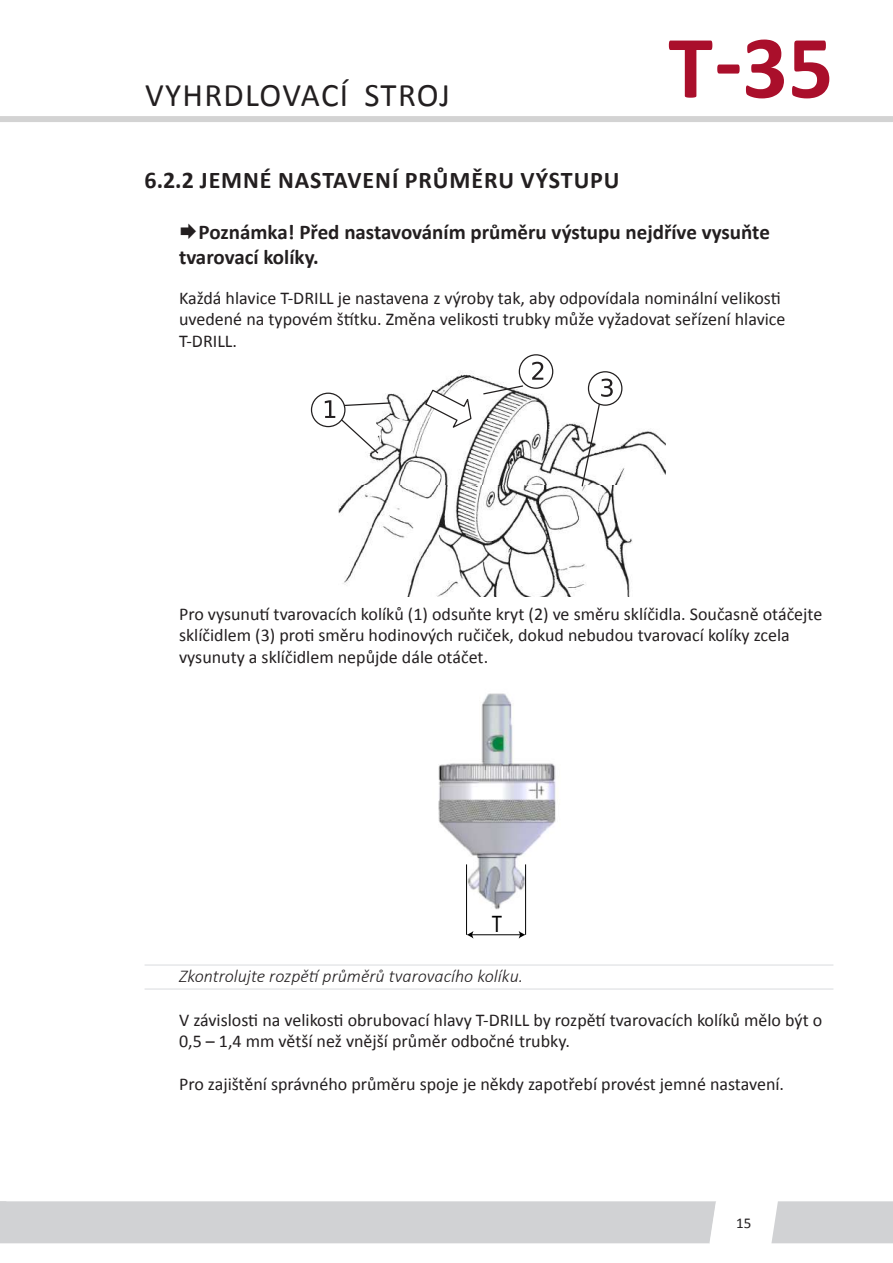
<style>
.page{position:relative;width:893px;height:1263px;background:#fff}
.page>*{position:absolute;margin:0;border:0;box-sizing:border-box;transform-origin:0 0}
.t1{font:700 90px "Calibri";color:#aa0f2b}
.t2{font:33px "Calibri";letter-spacing:.035em;color:#231f20}
.t3{font:24.3px "Futura New";color:#000}
.t4{font:700 24px "Calibri";letter-spacing:.04em;color:#231f20}
.t5{font:700 21px/25.2px "Calibri";color:#231f20}
.t6{font:18px/21.6px "Calibri";color:#231f20}
.t7{font:italic 300 18px "Calibri";color:#231f20}
.t8{font:15px "Calibri";color:#231f20}
</style>
<div class="page">
<div style="left:0;top:116px;width:893px;height:6px;background:#d3d3d3"></div>
<svg style="left:0;top:1201px;width:893px;height:42px;background:#d4d5d7"></svg>
<hr style="left:145px;top:964px;width:688px;height:2px;background:#e6e7e9">
<hr style="left:145px;top:988px;width:688px;height:2px;background:#e6e7e9">
<img style="left:339px;top:484px;width:294px;height:113px">
<img style="left:613px;top:373px;width:53px;height:111px">
<div style="left:311px;top:393px;width:34px;height:34px;border:1px solid #221f1f;border-radius:50%"></div>
<svg style="left:519px;top:355px;width:34px;height:33px"></svg>
<div style="left:519px;top:354px;width:34px;height:35px;border:1px solid #221f1f;border-radius:50%"></div>
<div style="left:588px;top:372px;width:34px;height:33px;background:#fff;border-radius:50%"></div>
<div style="left:588px;top:371px;width:34px;height:35px;border:1px solid #221f1f;border-radius:50%"></div>
<svg style="left:325px;top:362px;width:288px;height:125px"></svg>
<img style="left:438px;top:693px;width:118px;height:221px">
<hr style="left:466px;top:864px;width:1px;height:71px;background:#000">
<hr style="left:525px;top:864px;width:1px;height:71px;background:#000">
<hr style="left:471px;top:934px;width:50px;height:1px;background:#000">
<svg style="left:467px;top:931px;width:6px;height:7px"></svg>
<svg style="left:519px;top:931px;width:7px;height:8px"></svg>
<h2 class="t2" style="left:145px;top:74px;width:306px">VYHRDLOVACÍ STROJ</h2>
<h1 class="t1" style="left:668px;top:10px;width:167px">T-35</h1>
<h3 class="t4" style="left:145px;top:165px;width:477px">6.2.2 JEMNÉ NASTAVENÍ PRŮMĚRU VÝSTUPU</h3>
<p class="t5" style="left:179px;top:219px;width:592px">◻Poznámka! Před nastavováním průměru výstupu nejdříve vysuňte tvarovací kolíky.</p>
<p class="t6" style="left:179px;top:287px;width:608px">Každá hlavice T-DRILL je nastavena z výroby tak, aby odpovídala nominální velikosti uvedené na typovém štítku. Změna velikosti trubky může vyžadovat seřízení hlavice<br>T-DRILL.</p>
<p class="t6" style="left:179px;top:603px;width:645px">Pro vysunutí tvarovacích kolíků (1) odsuňte kryt (2) ve směru sklíčidla. Současně otáčejte sklíčidlem (3) proti směru hodinových ručiček, dokud nebudou tvarovací kolíky zcela vysunuty a sklíčidlem nepůjde dále otáčet.</p>
<h3 class="t3" style="left:492px;top:910px;width:12px">T</h3>
<p class="t7" style="left:179px;top:965px;width:346px">Zkontrolujte rozpětí průměrů tvarovacího kolíku.</p>
<p class="t6" style="left:179px;top:1009px;width:645px">V závislosti na velikosti obrubovací hlavy T-DRILL by rozpětí tvarovacích kolíků mělo být o<br>0,5 – 1,4 mm větší než vnější průměr odbočné trubky.</p>
<p class="t6" style="left:179px;top:1073px;width:607px">Pro zajištění správného průměru spoje je někdy zapotřebí provést jemné nastavení.</p>
<p class="t8" style="left:736px;top:1213px;width:17px">15</p>
</div>
